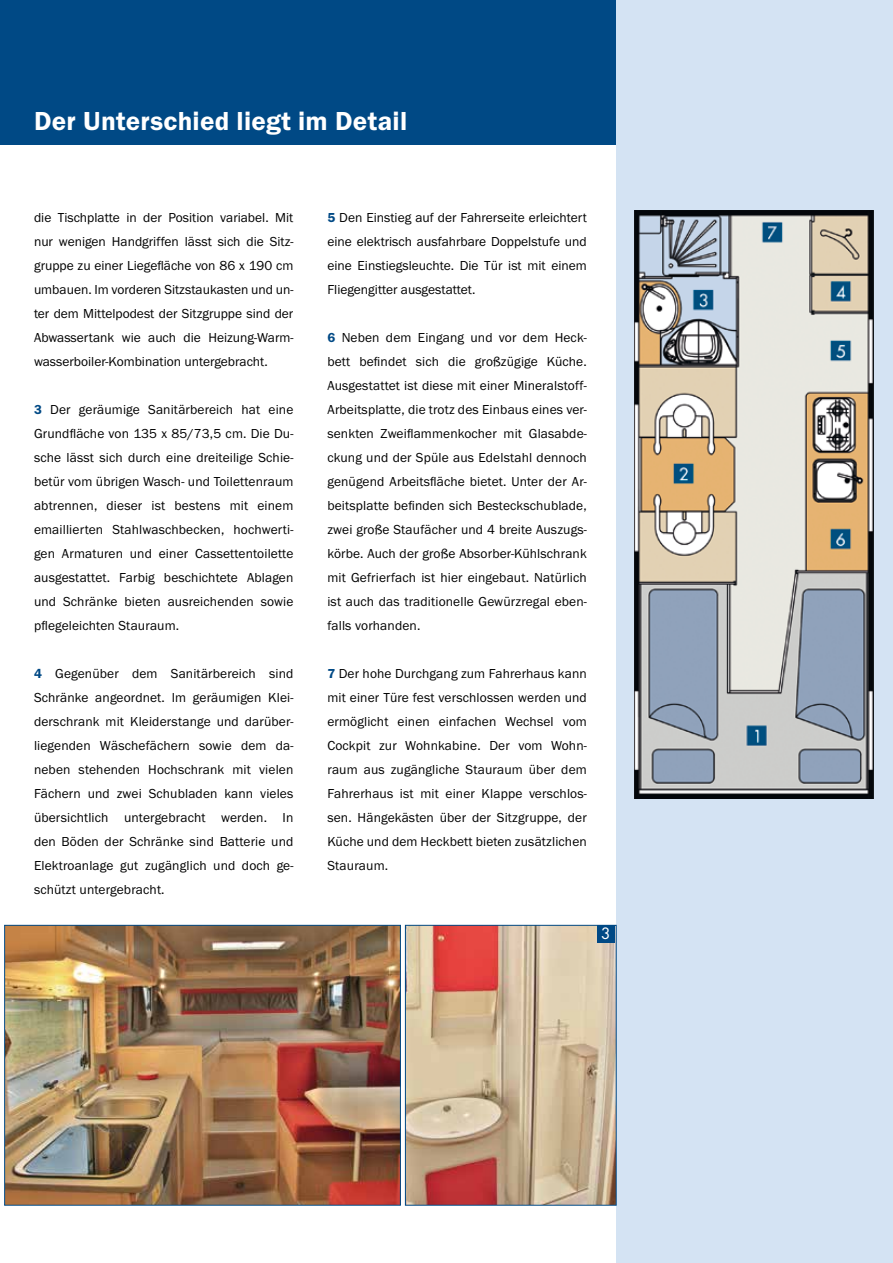
<style>
.page{position:relative;width:893px;height:1263px;background:#fff}
.page>*{position:absolute;margin:0;border:0;box-sizing:border-box;transform-origin:0 0}
.t1{font:600 27px "Franklin Gothic Itc T";letter-spacing:.01em;color:#fff}
.t2{font:15.15px "Futura";color:#fff}
.t3{font:13.5px/24px "Franklin Gothic Itc T";letter-spacing:.01em;color:#000;text-align:justify}
.s1{font-weight:600;color:#004985}
</style>
<div class="page">
<img style="left:4px;top:924px;width:397px;height:282px">
<div style="left:0;top:0;width:617px;height:145px;background:#004985"></div>
<div style="left:617px;top:0;width:276px;height:1263px;background:#d4e3f3"></div>
<svg style="left:405px;top:924px;width:212px;height:282px;background:#cba990"></svg>
<div style="left:597px;top:925px;width:18px;height:17px;background:#004985"></div>
<img style="left:635px;top:210px;width:239px;height:589px">
<h1 class="t1" style="left:34px;top:105px;width:375px">Der Unterschied liegt im Detail</h1>
<p class="t3" style="left:34px;top:205px;width:261px">die Tischplatte in der Position variabel. Mit nur wenigen Handgriffen lässt sich die Sitz&shy;gruppe zu einer Liegefläche von 86 x 190 cm umbauen. Im vorderen Sitzstaukasten und un&shy;ter dem Mittelpodest der Sitzgruppe sind der Abwassertank wie auch die Heizung-Warm&shy;wasserboiler-Kombination untergebracht.</p>
<p class="t3" style="left:34px;top:397px;width:261px"><span class="s1">3</span> Der geräumige Sanitärbereich hat eine Grundfläche von 135 x 85/73,5 cm. Die Du&shy;sche lässt sich durch eine dreiteilige Schie&shy;betür vom übrigen Wasch- und Toilettenraum abtrennen, dieser ist bestens mit einem emaillierten Stahlwaschbecken, hochwerti&shy;gen Armaturen und einer Cassettentoilette ausgestattet. Farbig beschichtete Ablagen und Schränke bieten ausreichenden sowie pflegeleichten Stauraum.</p>
<p class="t3" style="left:34px;top:661px;width:261px"><span class="s1">4</span> Gegenüber dem Sanitärbereich sind Schränke angeordnet. Im geräumigen Klei&shy;derschrank mit Kleiderstange und darüber&shy;liegenden Wäschefächern sowie dem da&shy;neben stehenden Hochschrank mit vielen Fächern und zwei Schubladen kann vieles übersichtlich untergebracht werden. In den Böden der Schränke sind Batterie und Elektroanlage gut zugänglich und doch ge&shy;schützt untergebracht.</p>
<p class="t3" style="left:327px;top:205px;width:261px"><span class="s1">5</span> Den Einstieg auf der Fahrerseite erleichtert eine elektrisch ausfahrbare Doppelstufe und eine Einstiegsleuchte. Die Tür ist mit einem Fliegengitter ausgestattet.</p>
<p class="t3" style="left:327px;top:325px;width:261px"><span class="s1">6</span> Neben dem Eingang und vor dem Heck&shy;bett befindet sich die großzügige Küche.<br>Ausgestattet ist diese mit einer Mineralstoff-Arbeitsplatte, die trotz des Einbaus eines ver&shy;senkten Zweiflammenkocher mit Glasabde&shy;ckung und der Spüle aus Edelstahl dennoch genügend Arbeitsfläche bietet. Unter der Ar&shy;beitsplatte befinden sich Besteckschublade, zwei große Staufächer und 4 breite Auszugs&shy;körbe. Auch der große Absorber-Kühlschrank mit Gefrierfach ist hier eingebaut. Natürlich ist auch das traditionelle Gewürzregal eben&shy;falls vorhanden.</p>
<p class="t3" style="left:327px;top:661px;width:261px"><span class="s1">7</span> Der hohe Durchgang zum Fahrerhaus kann mit einer Türe fest verschlossen werden und ermöglicht einen einfachen Wechsel vom Cockpit zur Wohnkabine. Der vom Wohn&shy;raum aus zugängliche Stauraum über dem Fahrerhaus ist mit einer Klappe verschlos&shy;sen. Hängekästen über der Sitzgruppe, der Küche und dem Heckbett bieten zusätzlichen Stauraum.</p>
<p class="t2" style="left:601px;top:923px;width:11px">3</p>
</div>
